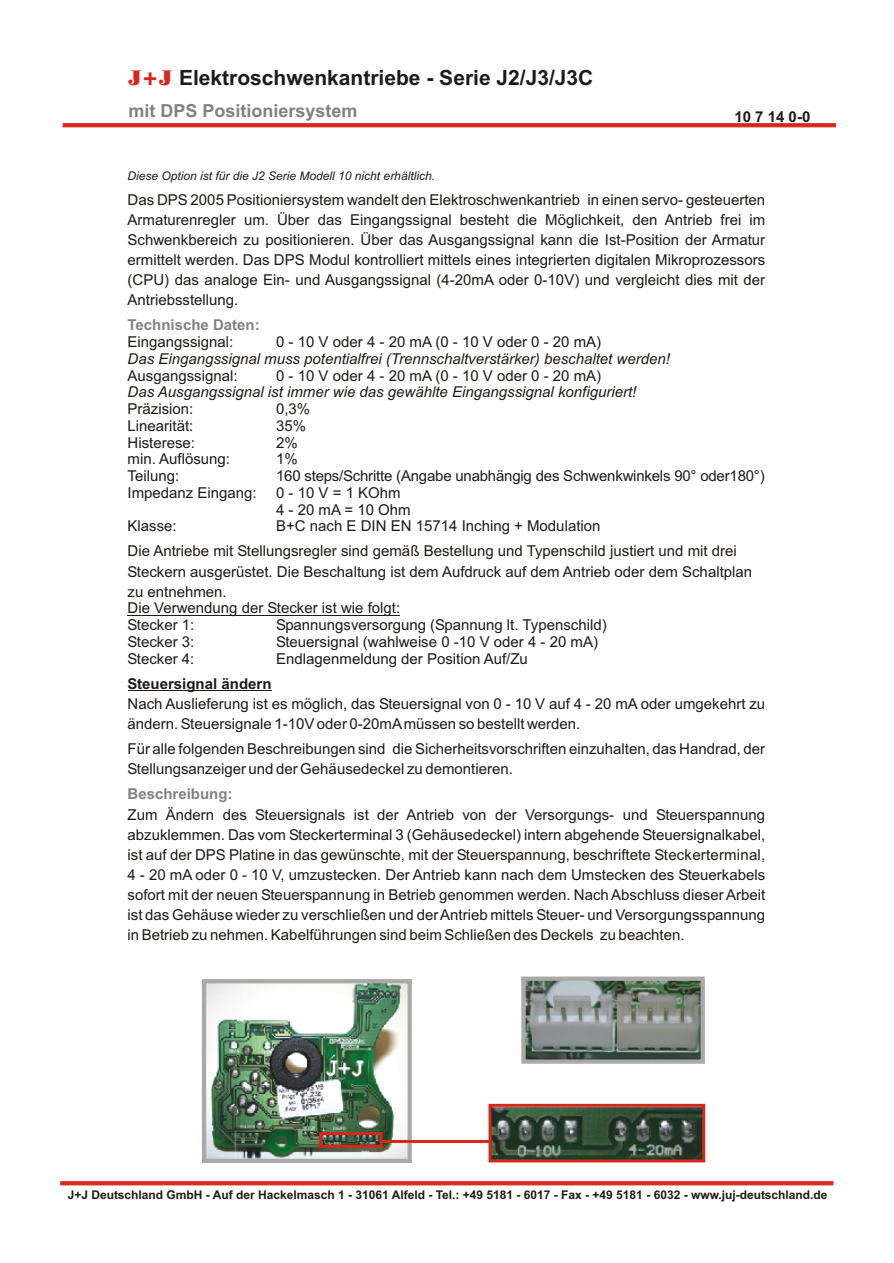
<style>
.page{position:relative;width:894px;height:1263px;background:#fff}
.page>*{position:absolute;margin:0;border:0;box-sizing:border-box;transform-origin:0 0}
.t1{font:700 21px "Arial";color:#1f1a17}
.t2{font:700 18px "Arial";color:#828282}
.t3{font:15px/20.1px "Arial";color:#1f1a17}
.t4{font:italic 15px "Arial";color:#1f1a17}
.t5{font:700 15px "Arial";color:#828282}
.t6{font:700 15px "Arial";color:#1f1a17}
.t7{font:700 12px "Arial";color:#1f1a17}
.t8{font:italic 12px "Arial";color:#1f1a17}
.s1{font-family:"Poster Bodoni BT";font-weight:400;color:#d9261c}
</style>
<div class="page">
<hr style="left:63px;top:124px;width:773px;height:3px;background:#d9261c">
<hr style="left:61px;top:1182px;width:772px;height:3px;background:#d9261c">
<hr style="left:128px;top:615px;width:272px;height:1px;background:#1f1a17">
<hr style="left:128px;top:690px;width:144px;height:1px;background:#1f1a17">
<img style="left:207px;top:984px;width:200px;height:174px">
<img style="left:493px;top:1108px;width:208px;height:50px">
<div style="left:319px;top:1132px;width:64px;height:16px;border:3px solid #d9261c"></div>
<div style="left:489px;top:1104px;width:216px;height:58px;border:3px solid #d9261c"></div>
<div style="left:202px;top:979px;width:210px;height:184px;border:4px solid #aba8a8"></div>
<hr style="left:382px;top:1140px;width:109px;height:3px;background:#d9261c">
<img style="left:526px;top:982px;width:174px;height:77px">
<div style="left:521px;top:977px;width:184px;height:87px;border:4px solid #aba8a8"></div>
<h1 class="t1" style="left:128px;top:70px;width:466px"><span class="s1">J+J</span> Elektroschwenkantriebe - Serie J2/J3/J3C</h1>
<p class="t2" style="left:128px;top:104px;width:231px">mit DPS Positioniersystem</p>
<p class="t6" style="left:734px;top:111px;width:77px">10 7 14 0-0</p>
<p class="t8" style="left:128px;top:172px;width:309px">Diese Option ist für die J2 Serie Modell 10 nicht erhältlich.</p>
<p class="t3" style="left:128px;top:191px;width:639px;text-align:justify">Das DPS 2005 Positioniersystem wandelt den Elektroschwenkantrieb in einen servo- gesteuerten Armaturenregler um. Über das Eingangssignal besteht die Möglichkeit, den Antrieb frei im Schwenkbereich zu positionieren. Über das Ausgangssignal kann die Ist-Position der Armatur ermittelt werden. Das DPS Modul kontrolliert mittels eines integrierten digitalen Mikroprozessors (CPU) das analoge Ein- und Ausgangssignal (4-20mA oder 0-10V) und vergleicht dies mit der Antriebsstellung.</p>
<p class="t3" style="left:128px;top:333px;width:107px">Eingangssignal:</p>
<p class="t3" style="left:276px;top:333px;width:327px">0 - 10 V oder 4 - 20 mA (0 - 10 V oder 0 - 20 mA)</p>
<p class="t4" style="left:128px;top:353px;width:544px">Das Eingangssignal muss potentialfrei (Trennschaltverstärker) beschaltet werden!</p>
<p class="t3" style="left:128px;top:367px;width:112px">Ausgangssignal:</p>
<p class="t3" style="left:276px;top:367px;width:327px">0 - 10 V oder 4 - 20 mA (0 - 10 V oder 0 - 20 mA)</p>
<p class="t4" style="left:128px;top:386px;width:510px">Das Ausgangssignal ist immer wie das gewählte Eingangssignal konfiguriert!</p>
<p class="t3" style="left:128px;top:400px;width:67px">Präzision:</p>
<p class="t3" style="left:276px;top:400px;width:36px">0,3%</p>
<p class="t3" style="left:128px;top:417px;width:67px">Linearität:</p>
<p class="t3" style="left:276px;top:417px;width:32px">35%</p>
<p class="t3" style="left:128px;top:434px;width:69px">Histerese:</p>
<p class="t3" style="left:276px;top:434px;width:23px">2%</p>
<p class="t3" style="left:128px;top:450px;width:104px">min. Auflösung:</p>
<p class="t3" style="left:276px;top:450px;width:23px">1%</p>
<p class="t3" style="left:128px;top:467px;width:53px">Teilung:</p>
<p class="t3" style="left:276px;top:467px;width:490px">160 steps/Schritte (Angabe unabhängig des Schwenkwinkels 90° oder180°)</p>
<p class="t3" style="left:128px;top:484px;width:131px">Impedanz Eingang:</p>
<p class="t3" style="left:276px;top:486px;width:136px;line-height:16.8px">0 - 10 V = 1 KOhm<br>4 - 20 mA = 10 Ohm</p>
<p class="t3" style="left:128px;top:517px;width:51px">Klasse:</p>
<p class="t5" style="left:128px;top:319px;width:134px">Technische Daten:</p>
<p class="t3" style="left:128px;top:515px;width:611px;line-height:25.2px;text-indent:149px">B+C nach E DIN EN 15714 Inching + Modulation<br>Die Antriebe mit Stellungsregler sind gemäß Bestellung und Typenschild justiert und mit drei</p>
<p class="t3" style="left:128px;top:563px;width:626px">Steckern ausgerüstet. Die Beschaltung ist dem Aufdruck auf dem Antrieb oder dem Schaltplan zu entnehmen.</p>
<p class="t3" style="left:128px;top:601px;width:274px;line-height:16.8px">Die Verwendung der Stecker ist wie folgt:<br>Stecker 1:</p>
<p class="t3" style="left:276px;top:616px;width:332px">Spannungsversorgung (Spannung lt. Typenschild)</p>
<p class="t3" style="left:128px;top:633px;width:68px">Stecker 3:</p>
<p class="t3" style="left:276px;top:633px;width:323px">Steuersignal (wahlweise 0 -10 V oder 4 - 20 mA)</p>
<p class="t3" style="left:128px;top:650px;width:68px">Stecker 4:</p>
<p class="t3" style="left:276px;top:650px;width:253px">Endlagenmeldung der Position Auf/Zu</p>
<p class="t6" style="left:128px;top:678px;width:145px">Steuersignal ändern</p>
<p class="t3" style="left:128px;top:695px;width:639px">Nach Auslieferung ist es möglich, das Steuersignal von 0 - 10 V auf 4 - 20 mA oder umgekehrt zu ändern. Steuersignale 1-10V oder 0-20mA müssen so bestellt werden.</p>
<p class="t3" style="left:128px;top:740px;width:639px">Für alle folgenden Beschreibungen sind die Sicherheitsvorschriften einzuhalten, das Handrad, der<br>Stellungsanzeiger und der Gehäusedeckel zu demontieren.</p>
<p class="t3" style="left:128px;top:806px;width:639px;text-align:justify">Zum Ändern des Steuersignals ist der Antrieb von der Versorgungs- und Steuerspannung abzuklemmen. Das vom Steckerterminal 3 (Gehäusedeckel) intern abgehende Steuersignalkabel, ist auf der DPS Platine in das gewünschte, mit der Steuerspannung, beschriftete Steckerterminal, 4 - 20 mA oder 0 - 10 V, umzustecken. Der Antrieb kann nach dem Umstecken des Steuerkabels sofort mit der neuen Steuerspannung in Betrieb genommen werden. Nach Abschluss dieser Arbeit ist das Gehäuse wieder zu verschließen und der Antrieb mittels Steuer- und Versorgungsspannung in Betrieb zu nehmen. Kabelführungen sind beim Schließen des Deckels zu beachten.</p>
<p class="t5" style="left:128px;top:789px;width:107px">Beschreibung:</p>
<p class="t7" style="left:68px;top:1190px;width:761px">J+J Deutschland GmbH - Auf der Hackelmasch 1 - 31061 Alfeld - Tel.: +49 5181 - 6017 - Fax - +49 5181 - 6032 - www.juj-deutschland.de</p>
</div>
